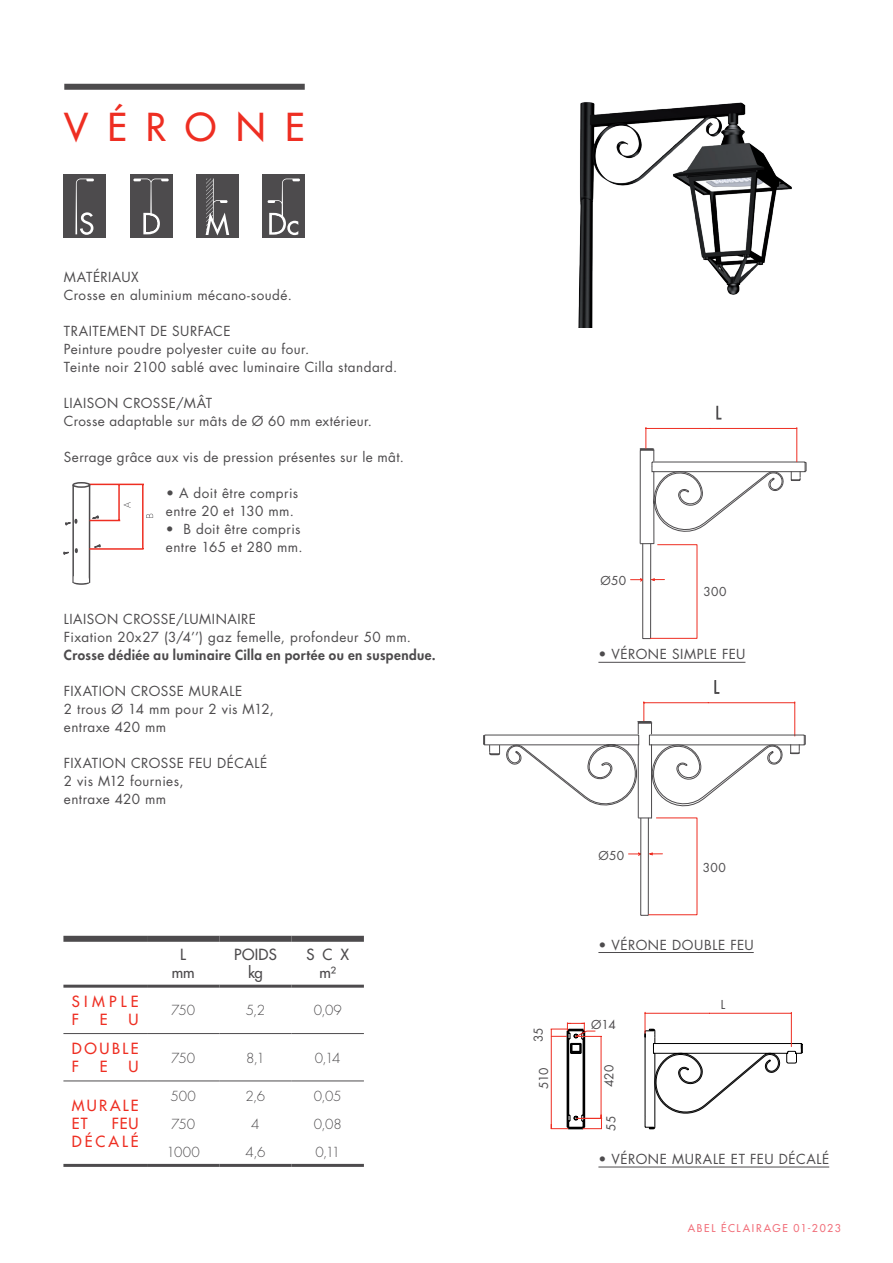
<style>
.page{position:relative;width:893px;height:1263px;background:#fff}
.page>*{position:absolute;margin:0;border:0;box-sizing:border-box;transform-origin:0 0}
.t1{font:500 37.5px "Futura Std";letter-spacing:.51em;color:#ee2e22}
.t2{font:500 15px/18px "Futura Std";letter-spacing:.175em;color:#ee2e22}
.t3{font:500 15px/18px "Futura Std";letter-spacing:.02em;color:#4d4b4d;text-align:center}
.t4{font:500 15px/18px "Futura Std";letter-spacing:.195em;color:#ee2e22;text-align:right}
.t5{font:500 15px/18px "Futura Std";letter-spacing:.145em;color:#ee2e22}
.t6{font:13.5px/18px "Futura Std";letter-spacing:.03em;color:#4d4b4d}
.t7{font:800 13.5px "Futura Std";letter-spacing:.035em;color:#4d4b4d}
.t8{font:300 13.5px "Futura Std";letter-spacing:-.02em;color:#4d4b4d}
.t9{font:12px "Futura Std";letter-spacing:.02em;color:#4d4b4d}
.t10{font:500 10.5px "Futura Std";letter-spacing:.155em;color:#f16f7a}
</style>
<div class="page">
<div style="left:64px;top:84px;width:241px;height:6px;background:#4d4b4d"></div>
<div style="left:63px;top:175px;width:43px;height:63px;background:#4d4b4d"></div>
<svg style="left:75px;top:179px;width:19px;height:56px"></svg>
<div style="left:130px;top:175px;width:43px;height:63px;background:#4d4b4d"></div>
<svg style="left:133px;top:179px;width:36px;height:55px"></svg>
<div style="left:196px;top:175px;width:43px;height:63px;background:#4d4b4d"></div>
<svg style="left:206px;top:179px;width:23px;height:56px"></svg>
<div style="left:262px;top:175px;width:43px;height:63px;background:#4d4b4d"></div>
<svg style="left:268px;top:179px;width:32px;height:56px"></svg>
<hr style="left:89px;top:484px;width:55px;height:1px;background:#ee2e22">
<hr style="left:90px;top:520px;width:30px;height:1px;background:#ee2e22">
<hr style="left:89px;top:548px;width:55px;height:2px;background:#ee2e22">
<hr style="left:142px;top:484px;width:2px;height:65px;background:#ee2e22">
<hr style="left:118px;top:484px;width:2px;height:36px;background:#ee2e22">
<svg style="left:123px;top:502px;width:8px;height:6px"></svg>
<svg style="left:146px;top:514px;width:7px;height:4px"></svg>
<div style="left:72px;top:482px;width:18px;height:6px;border:2px solid #4d4b4d;border-radius:50%"></div>
<svg style="left:63px;top:483px;width:38px;height:102px"></svg>
<img style="left:578px;top:102px;width:214px;height:225px">
<hr style="left:63px;top:1033px;width:84px;height:1px;background:#4d4b4d">
<hr style="left:63px;top:1080px;width:84px;height:1px;background:#4d4b4d">
<hr style="left:147px;top:1033px;width:72px;height:1px;background:#4d4b4d">
<hr style="left:219px;top:1033px;width:73px;height:1px;background:#4d4b4d">
<hr style="left:292px;top:1033px;width:72px;height:1px;background:#4d4b4d">
<div style="left:63px;top:936px;width:84px;height:6px;background:#4d4b4d"></div>
<div style="left:147px;top:936px;width:72px;height:6px;background:#4d4b4d"></div>
<div style="left:219px;top:936px;width:73px;height:6px;background:#4d4b4d"></div>
<div style="left:292px;top:936px;width:72px;height:6px;background:#4d4b4d"></div>
<hr style="left:63px;top:985px;width:84px;height:3px;background:#4d4b4d">
<hr style="left:147px;top:985px;width:72px;height:3px;background:#4d4b4d">
<hr style="left:219px;top:985px;width:73px;height:3px;background:#4d4b4d">
<hr style="left:292px;top:985px;width:72px;height:3px;background:#4d4b4d">
<hr style="left:147px;top:1080px;width:72px;height:1px;background:#4d4b4d">
<hr style="left:219px;top:1080px;width:73px;height:1px;background:#4d4b4d">
<hr style="left:292px;top:1080px;width:72px;height:1px;background:#4d4b4d">
<hr style="left:63px;top:1164px;width:84px;height:3px;background:#4d4b4d">
<hr style="left:147px;top:1164px;width:72px;height:3px;background:#4d4b4d">
<hr style="left:219px;top:1164px;width:73px;height:3px;background:#4d4b4d">
<hr style="left:292px;top:1164px;width:72px;height:3px;background:#4d4b4d">
<svg style="left:716px;top:405px;width:6px;height:15px"></svg>
<hr style="left:598px;top:662px;width:147px;height:1px;background:#4d4b4d">
<hr style="left:598px;top:952px;width:156px;height:1px;background:#4d4b4d">
<svg style="left:714px;top:680px;width:6px;height:14px"></svg>
<hr style="left:598px;top:1166px;width:231px;height:1px;background:#4d4b4d">
<svg style="left:551px;top:1012px;width:252px;height:117px"></svg>
<svg style="left:630px;top:427px;width:177px;height:212px"></svg>
<svg style="left:483px;top:702px;width:323px;height:214px"></svg>
<h1 class="t1" style="left:64px;top:103px;width:242px">VÉRONE</h1>
<p class="t6" style="left:64px;top:268px;width:229px">MATÉRIAUX<br>Crosse en aluminium mécano-soudé.</p>
<p class="t6" style="left:64px;top:322px;width:335px">TRAITEMENT DE SURFACE<br>Peinture poudre polyester cuite au four.<br>Teinte noir 2100 sablé avec luminaire Cilla standard.</p>
<p class="t6" style="left:64px;top:394px;width:310px">LIAISON CROSSE/MÂT<br>Crosse adaptable sur mâts de Ø 60 mm extérieur.</p>
<p class="t6" style="left:64px;top:448px;width:341px">Serrage grâce aux vis de pression présentes sur le mât.</p>
<p class="t6" style="left:166px;top:484px;width:134px">• A doit être compris entre 20 et 130 mm.</p>
<p class="t6" style="left:166px;top:520px;width:138px">• B doit être compris entre 165 et 280 mm.</p>
<p class="t6" style="left:64px;top:610px;width:349px">LIAISON CROSSE/LUMINAIRE<br>Fixation 20x27 (3/4’’) gaz femelle, profondeur 50 mm.</p>
<p class="t7" style="left:64px;top:646px;width:373px">Crosse dédiée au luminaire Cilla en portée ou en suspendue.</p>
<p class="t6" style="left:64px;top:682px;width:211px">FIXATION CROSSE MURALE<br>2 trous Ø 14 mm pour 2 vis M12, entraxe 420 mm</p>
<p class="t6" style="left:64px;top:754px;width:205px">FIXATION CROSSE FEU DÉCALÉ<br>2 vis M12 fournies,<br>entraxe 420 mm</p>
<p class="t2" style="left:72px;top:992px;width:68px">SIMPLE<br>F</p>
<p class="t2" style="left:100px;top:1010px;width:9px">E</p>
<p class="t2" style="left:129px;top:1010px;width:12px">U</p>
<p class="t2" style="left:72px;top:1040px;width:68px">DOUBLE<br>F</p>
<p class="t2" style="left:100px;top:1058px;width:9px">E</p>
<p class="t2" style="left:129px;top:1058px;width:12px">U</p>
<p class="t5" style="left:72px;top:1097px;width:68px">MURALE<br>ET</p>
<p class="t4" style="left:72px;top:1115px;width:68px">FEU<br>DÉCALÉ</p>
<p class="t3" style="left:172px;top:945px;width:24px">L mm</p>
<p class="t3" style="left:234px;top:945px;width:44px">POIDS kg</p>
<p class="t3" style="left:307px;top:945px;width:44px">SCX m²</p>
<p class="t8" style="left:171px;top:1002px;width:25px">750</p>
<p class="t8" style="left:246px;top:1002px;width:21px">5,2</p>
<p class="t8" style="left:314px;top:1002px;width:30px">0,09</p>
<p class="t8" style="left:171px;top:1050px;width:25px">750</p>
<p class="t8" style="left:246px;top:1050px;width:20px">8,1</p>
<p class="t8" style="left:315px;top:1050px;width:27px">0,14</p>
<p class="t8" style="left:171px;top:1087px;width:27px">500</p>
<p class="t8" style="left:246px;top:1087px;width:21px">2,6</p>
<p class="t8" style="left:314px;top:1087px;width:29px">0,05</p>
<p class="t8" style="left:171px;top:1115px;width:25px">750</p>
<p class="t8" style="left:251px;top:1115px;width:10px">4</p>
<p class="t8" style="left:314px;top:1115px;width:29px">0,08</p>
<p class="t8" style="left:167px;top:1144px;width:35px">1000</p>
<p class="t8" style="left:245px;top:1144px;width:22px">4,6</p>
<p class="t8" style="left:315px;top:1144px;width:26px">0,11</p>
<p class="t9" style="left:601px;top:573px;width:27px">Ø50</p>
<p class="t9" style="left:703px;top:584px;width:25px">300</p>
<p class="t6" style="left:598px;top:645px;width:149px">• VÉRONE SIMPLE FEU</p>
<p class="t9" style="left:599px;top:848px;width:27px">Ø50</p>
<p class="t9" style="left:703px;top:860px;width:25px">300</p>
<p class="t6" style="left:598px;top:936px;width:157px">• VÉRONE DOUBLE FEU</p>
<p class="t9" style="left:531px;top:1042px;width:17px;rotate:-90deg">35</p>
<p class="t9" style="left:591px;top:1016px;width:26px">Ø14</p>
<p class="t9" style="left:536px;top:1088px;width:23px;rotate:-90deg">510</p>
<p class="t9" style="left:601px;top:1087px;width:24px;rotate:-90deg">420</p>
<p class="t9" style="left:604px;top:1131px;width:17px;rotate:-90deg">55</p>
<p class="t9" style="left:721px;top:997px;width:6px">L</p>
<p class="t6" style="left:598px;top:1150px;width:232px">• VÉRONE MURALE ET FEU DÉCALÉ</p>
<p class="t10" style="left:688px;top:1222px;width:155px">ABEL ÉCLAIRAGE 01-2023</p>
</div>
